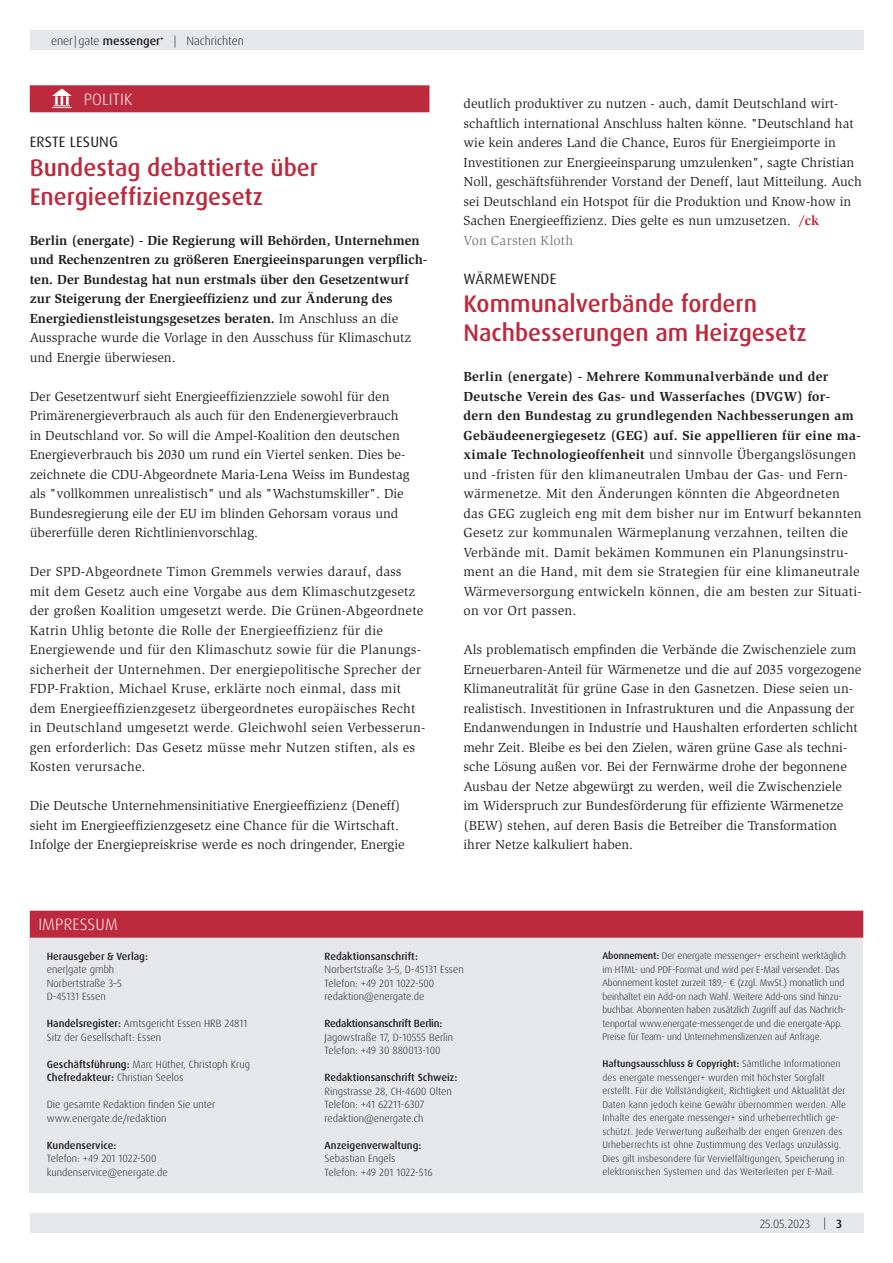
<style>
.page{position:relative;width:893px;height:1263px;background:#fff}
.page>*{position:absolute;margin:0;border:0;box-sizing:border-box;transform-origin:0 0}
.Headline{font:500 24px/28.8px "Dax Pro";color:#bd293d}
.Impressum_Rubrik{font:300 16.5px "Dax Pro";letter-spacing:.01em;color:#fff}
.Rubrikzeile{font:300 16.5px "Dax Pro";letter-spacing:.01em;color:#fff}
.Dachzeile{font:15px "Dax Pro";letter-spacing:.01em;color:#231f20}
.Fließtext{font:13.5px/19.5px "Slimbach Std";letter-spacing:.02em;color:#231f20}
.Fließtext-2{font:13.5px/19.5px "Slimbach Std";color:#231f20}
.Zwischenüberschrift{font:13.5px/19.5px "Slimbach Std";color:#231f20}
.Fließtext-3{font:700 13.5px/19.5px "Slimbach Std";color:#231f20}
.t1{font:300 12px "Dax Pro";color:#231f20}
.Marginaltext__Impres{font:300 10.5px "Dax Pro";color:#231f20}
.Marginaltext__Impres-2{font:500 10.5px "Dax Pro";color:#231f20}
.Marginaltext{font:300 10.5px/13.5px "Dax Pro";color:#231f20}
.Marginaltext__Impres-3{font:500 10.5px "Dax Pro";letter-spacing:-.02em;color:#231f20}
.Marginaltext__Impres-4{font:300 9.75px/13.5px "Dax Pro";color:#231f20}
.s1{font-weight:500}
.s2{font-weight:400}
.s3{font-weight:700;color:#bd293d}
.s4{color:#76787b}
.s5{font-weight:700}
</style>
<div class="page">
<div style="left:30px;top:1214px;width:833px;height:19px;background:#e6e7e9"></div>
<div style="left:30px;top:30px;width:833px;height:20px;background:#e6e7e9"></div>
<div style="left:30px;top:85px;width:399px;height:27px;background:#bd293d"></div>
<svg style="left:52px;top:89px;width:20px;height:19px"></svg>
<div style="left:30px;top:937px;width:833px;height:256px;background:#e6e7e9"></div>
<div style="left:30px;top:911px;width:833px;height:27px;background:#bd293d"></div>
<p class="t1" style="left:51px;top:33px;width:194px">ener|gate <span class="s1">messenger</span><sup>+</sup> | Nachrichten</p>
<p class="Rubrikzeile" style="left:84px;top:89px;width:50px">POLITIK</p>
<p class="Dachzeile" style="left:30px;top:132px;width:90px">ERSTE LESUNG</p>
<p class="Headline" style="left:30px;top:153px;width:290px">Bundestag debattierte über<br>Energieeffizienzgesetz</p>
<p class="Fließtext-3" style="left:30px;top:230px;width:399px">Berlin (energate) - Die Regierung will Behörden, Unternehmen und Rechenzentren zu größeren Energieeinsparungen verpflich&shy;ten. Der Bundestag hat nun erstmals über den Gesetzentwurf zur Steigerung der Energieeffizienz und zur Änderung des Energiedienstleistungsgesetzes beraten. <span class="s2">Im Anschluss an die Aussprache wurde die Vorlage in den Ausschuss für Klimaschutz und Energie überwiesen.</span></p>
<p class="Fließtext-2" style="left:30px;top:386px;width:381px">Der Gesetzentwurf sieht Energieeffizienzziele sowohl für den Primärenergieverbrauch als auch für den Endenergieverbrauch in Deutschland vor. So will die Ampel-Koalition den deutschen Energieverbrauch bis 2030 um rund ein Viertel senken. Dies be&shy;zeichnete die CDU-Abgeordnete Maria-Lena Weiss im Bundestag als "vollkommen unrealistisch" und als "Wachstumskiller". Die Bundesregierung eile der EU im blinden Gehorsam voraus und übererfülle deren Richtlinienvorschlag.</p>
<p class="Fließtext" style="left:30px;top:562px;width:397px">Der SPD-Abgeordnete Timon Gremmels verwies darauf, dass<br>mit dem Gesetz auch eine Vorgabe aus dem Klimaschutzgesetz der großen Koalition umgesetzt werde. Die Grünen-Abgeordnete Katrin Uhlig betonte die Rolle der Energieeffizienz für die Energiewende und für den Klimaschutz sowie für die Planungs&shy;sicherheit der Unternehmen. Der energiepolitische Sprecher der FDP-Fraktion, Michael Kruse, erklärte noch einmal, dass mit dem Energieeffizienzgesetz übergeordnetes europäisches Recht in Deutschland umgesetzt werde. Gleichwohl seien Verbesserun&shy;gen erforderlich: Das Gesetz müsse mehr Nutzen stiften, als es Kosten verursache.</p>
<p class="Zwischenüberschrift" style="left:30px;top:796px;width:376px">Die Deutsche Unternehmensinitiative Energieeffizienz (Deneff) sieht im Energieeffizienzgesetz eine Chance für die Wirtschaft.<br>Infolge der Energiepreiskrise werde es noch dringender, Energie</p>
<p class="Impressum_Rubrik" style="left:38px;top:914px;width:81px">IMPRESSUM</p>
<p class="Zwischenüberschrift" style="left:463px;top:94px;width:400px">deutlich produktiver zu nutzen - auch, damit Deutschland wirt&shy;schaftlich international Anschluss halten könne. "Deutschland hat wie kein anderes Land die Chance, Euros für Energieimporte in Investitionen zur Energieeinsparung umzulenken", sagte Christian Noll, geschäftsführender Vorstand der Deneff, laut Mitteilung. Auch sei Deutschland ein Hotspot für die Produktion und Know-how in Sachen Energieeffizienz. Dies gelte es nun umzusetzen. <span class="s3">/ck<br></span><span class="s4">Von Carsten Kloth</span></p>
<p class="Dachzeile" style="left:464px;top:269px;width:94px">WÄRMEWENDE</p>
<p class="Headline" style="left:463px;top:290px;width:345px">Kommunalverbände fordern<br>Nachbesserungen am Heizgesetz</p>
<p class="Fließtext" style="left:463px;top:367px;width:400px"><span class="s5">Berlin (energate) - Mehrere Kommunalverbände und der Deutsche Verein des Gas- und Wasserfaches (DVGW) for&shy;dern den Bundestag zu grundlegenden Nachbesserungen am Gebäudeenergiegesetz (GEG) auf. Sie appellieren für eine ma&shy;ximale Technologieoffenheit</span> und sinnvolle Übergangslösungen und -fristen für den klimaneutralen Umbau der Gas- und Fern&shy;wärmenetze. Mit den Änderungen könnten die Abgeordneten das GEG zugleich eng mit dem bisher nur im Entwurf bekannten Gesetz zur kommunalen Wärmeplanung verzahnen, teilten die Verbände mit. Damit bekämen Kommunen ein Planungsinstru&shy;ment an die Hand, mit dem sie Strategien für eine klimaneutrale Wärmeversorgung entwickeln können, die am besten zur Situati&shy;on vor Ort passen.</p>
<p class="Fließtext-2" style="left:463px;top:640px;width:399px">Als problematisch empfinden die Verbände die Zwischenziele zum Erneuerbaren-Anteil für Wärmenetze und die auf 2035 vorgezogene Klimaneutralität für grüne Gase in den Gasnetzen. Diese seien un&shy;realistisch. Investitionen in Infrastrukturen und die Anpassung der Endanwendungen in Industrie und Haushalten erforderten schlicht mehr Zeit. Bleibe es bei den Zielen, wären grüne Gase als techni&shy;sche Lösung außen vor. Bei der Fernwärme drohe der begonnene Ausbau der Netze abgewürgt zu werden, weil die Zwischenziele<br>im Widerspruch zur Bundesförderung für effiziente Wärmenetze (BEW) stehen, auf deren Basis die Betreiber die Transformation ihrer Netze kalkuliert haben.</p>
<p class="Marginaltext__Impres-2" style="left:47px;top:949px;width:103px">Herausgeber &amp; Verlag:</p>
<p class="Marginaltext__Impres" style="left:47px;top:963px;width:69px">ener|gate gmbh</p>
<p class="Marginaltext__Impres" style="left:47px;top:976px;width:77px">Norbertstraße 3–5</p>
<p class="Marginaltext__Impres" style="left:47px;top:990px;width:60px">D-45131 Essen</p>
<p class="Marginaltext__Impres" style="left:47px;top:1017px;width:202px"><span class="s1">Handelsregister:</span> Amtsgericht Essen HRB 24811</p>
<p class="Marginaltext__Impres" style="left:47px;top:1030px;width:116px">Sitz der Gesellschaft: Essen</p>
<p class="Marginaltext__Impres" style="left:47px;top:1057px;width:205px"><span class="s1">Geschäftsführung:</span> Marc Hüther, Christoph Krug</p>
<p class="Marginaltext__Impres" style="left:47px;top:1071px;width:138px"><span class="s1">Chefredakteur:</span> Christian Seelos</p>
<p class="Marginaltext" style="left:47px;top:1098px;width:170px">Die gesamte Redaktion finden Sie unter www.energate.de/redaktion</p>
<p class="Marginaltext__Impres-2" style="left:47px;top:1138px;width:71px">Kundenservice:</p>
<p class="Marginaltext__Impres" style="left:47px;top:1152px;width:111px">Telefon: +49 201 1022-500</p>
<p class="Marginaltext__Impres" style="left:47px;top:1165px;width:123px">kundenservice@energate.de</p>
<p class="Marginaltext__Impres-2" style="left:325px;top:949px;width:95px">Redaktionsanschrift:</p>
<p class="Marginaltext__Impres" style="left:325px;top:963px;width:141px">Norbertstraße 3–5, D-45131 Essen</p>
<p class="Marginaltext__Impres" style="left:325px;top:976px;width:111px">Telefon: +49 201 1022-500</p>
<p class="Marginaltext__Impres" style="left:325px;top:990px;width:101px">redaktion@energate.de</p>
<p class="Marginaltext__Impres-3" style="left:325px;top:1017px;width:119px">Redaktionsanschrift Berlin:</p>
<p class="Marginaltext__Impres" style="left:325px;top:1030px;width:130px">Jagowstraße 17, D-10555 Berlin</p>
<p class="Marginaltext__Impres" style="left:325px;top:1044px;width:117px">Telefon: +49 30 880013-100</p>
<p class="Marginaltext__Impres-2" style="left:325px;top:1071px;width:134px">Redaktionsanschrift Schweiz:</p>
<p class="Marginaltext__Impres" style="left:325px;top:1084px;width:129px">Ringstrasse 28, CH-4600 Olten</p>
<p class="Marginaltext__Impres" style="left:325px;top:1098px;width:101px">Telefon: +41 62211-6307</p>
<p class="Marginaltext__Impres" style="left:325px;top:1111px;width:100px">redaktion@energate.ch</p>
<p class="Marginaltext__Impres-2" style="left:325px;top:1138px;width:98px">Anzeigenverwaltung:</p>
<p class="Marginaltext__Impres" style="left:325px;top:1152px;width:72px">Sebastian Engels</p>
<p class="Marginaltext__Impres" style="left:325px;top:1165px;width:110px">Telefon: +49 201 1022-516</p>
<p class="Marginaltext__Impres-4" style="left:602px;top:949px;width:245px"><span class="s1">Abonnement:</span> Der energate messenger+ erscheint werktäglich im HTML- und PDF-Format und wird per E-Mail versendet. Das Abonnement kostet zurzeit 189,- € (zzgl. MwSt.) monatlich und beinhaltet ein Add-on nach Wahl. Weitere Add-ons sind hinzu&shy;buchbar. Abonnenten haben zusätzlich Zugriff auf das Nachrich&shy;tenportal www.energate-messenger.de und die energate-App.<br>Preise für Team- und Unternehmenslizenzen auf Anfrage.</p>
<p class="Marginaltext__Impres-4" style="left:602px;top:1057px;width:245px"><span class="s1">Haftungsausschluss &amp; Copyright:</span> Sämtliche Informationen des energate messenger+ wurden mit höchster Sorgfalt erstellt. Für die Vollständigkeit, Richtigkeit und Aktualität der Daten kann jedoch keine Gewähr übernommen werden. Alle Inhalte des energate messenger+ sind urheberrechtlich ge&shy;schützt. Jede Verwertung außerhalb der engen Grenzen des Urheberrechts ist ohne Zustimmung des Verlags unzulässig.<br>Dies gilt insbesondere für Vervielfältigungen, Speicherung in elektronischen Systemen und das Weiterleiten per E-Mail.</p>
<p class="t1" style="left:760px;top:1216px;width:52px">25.05.2023</p>
<p class="t1" style="left:823px;top:1215px;width:20px">| <span class="s1">3</span></p>
</div>
